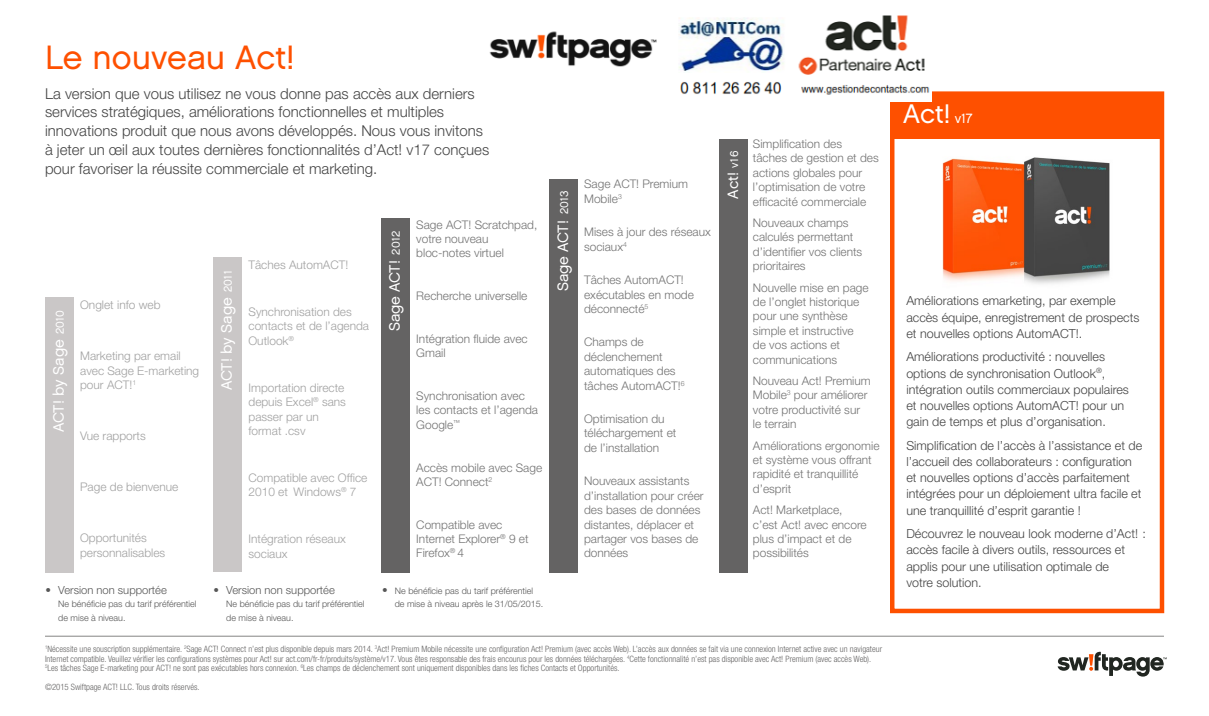
<style>
.page{position:relative;width:1209px;height:716px;background:#fff}
.page>*{position:absolute;margin:0;border:0;box-sizing:border-box;transform-origin:0 0}
.Body_Copy{font:33.75px "Chalet London Nineteen Sixty";color:#fe5000}
.t1{font:26.88px "Chalet London Nineteen Sixty";color:#fff}
.Body_Copy-2{font:300 15px/18.8px "Helvetica Neue";color:#444}
.Body_Copy-3{font:15px "Chalet London Nineteen Sixty";color:#fff}
.Body_Copy-4{font:300 12.5px/16.2px "Helvetica Neue";color:#444}
.Body_Copy-5{font:300 11.88px/14.4px "Helvetica Neue";color:#737373}
.Body_Copy-6{font:300 11.88px/14.4px "Helvetica Neue";color:#a1a1a1}
.t2{font:300 11.25px "Helvetica Neue";color:#575757}
.t3{font:300 9px/13.5px "Helvetica Neue";color:#575757}
.t4{font:300 condensed 8.75px/9.4px "Helvetica Neue LT Std";color:#646363}
.s1{font-size:11.25px}
.s2{font-size:13.5px}
</style>
<div class="page">
<div style="left:889px;top:91px;width:275px;height:522px;border:4px solid #fe5000"></div>
<img style="left:942px;top:157px;width:168px;height:127px">
<div style="left:891px;top:92px;width:271px;height:47px;background:#fe5000"></div>
<div style="left:45px;top:298px;width:28px;height:275px;background:#cac7c7"></div>
<div style="left:213px;top:257px;width:28px;height:315px;background:#cac7c7"></div>
<div style="left:381px;top:218px;width:28px;height:354px;background:#646363"></div>
<div style="left:549px;top:179px;width:28px;height:393px;background:#646363"></div>
<div style="left:719px;top:139px;width:28px;height:434px;background:#646363"></div>
<svg style="left:1057px;top:651px;width:109px;height:25px"></svg>
<hr style="left:45px;top:635px;width:1118px;height:2px;background:#9d9d9c">
<img style="left:489px;top:15px;width:442px;height:87px">
<p class="Body_Copy" style="left:45px;top:36px;width:251px">Le nouveau Act!</p>
<p class="Body_Copy-2" style="left:45px;top:84px;width:445px">La version que vous utilisez ne vous donne pas accès aux derniers services stratégiques, améliorations fonctionnelles et multiples innovations produit que nous avons développés. Nous vous invitons à jeter un œil aux toutes dernières fonctionnalités d’Act! v17 conçues pour favoriser la réussite commerciale et marketing.</p>
<p class="Body_Copy-3" style="left:49px;top:432px;width:124px;rotate:-90deg">ACT! by Sage <span class="s1">2010</span></p>
<p class="Body_Copy-6" style="left:80px;top:298px;width:82px">Onglet info web</p>
<p class="Body_Copy-6" style="left:80px;top:349px;width:121px">Marketing par email avec Sage E-marketing pour ACT!<sup>1</sup></p>
<p class="Body_Copy-6" style="left:80px;top:428px;width:67px">Vue rapports</p>
<p class="Body_Copy-6" style="left:80px;top:479px;width:100px">Page de bienvenue</p>
<p class="Body_Copy-6" style="left:80px;top:531px;width:87px">Opportunités personnalisables</p>
<p class="t2" style="left:46px;top:583px;width:123px">• Version non supportée</p>
<p class="t3" style="left:58px;top:597px;width:140px">Ne bénéficie pas du tarif préférentiel de mise à niveau.</p>
<p class="Body_Copy-3" style="left:217px;top:390px;width:121px;rotate:-90deg">ACT! by Sage <span class="s1">2011</span></p>
<p class="Body_Copy-6" style="left:248px;top:257px;width:101px">Tâches AutomACT!</p>
<p class="Body_Copy-6" style="left:248px;top:304px;width:122px">Synchronisation des contacts et de l’agenda<br>Outlook<sup>®</sup></p>
<p class="Body_Copy-6" style="left:248px;top:380px;width:99px">Importation directe depuis Excel<sup>®</sup> sans passer par un format .csv</p>
<p class="Body_Copy-6" style="left:248px;top:470px;width:120px">Compatible avec Office<br>2010 et Windows<sup>®</sup> 7</p>
<p class="Body_Copy-6" style="left:248px;top:531px;width:99px">Intégration réseaux sociaux</p>
<p class="t2" style="left:213px;top:583px;width:123px">• Version non supportée</p>
<p class="t3" style="left:226px;top:597px;width:140px">Ne bénéficie pas du tarif préférentiel de mise à niveau.</p>
<p class="Body_Copy-3" style="left:385px;top:331px;width:103px;rotate:-90deg">Sage ACT! <span class="s1">2012</span></p>
<p class="Body_Copy-5" style="left:416px;top:217px;width:123px">Sage ACT! Scratchpad, votre nouveau bloc-notes virtuel</p>
<p class="Body_Copy-5" style="left:416px;top:288px;width:113px">Recherche universelle</p>
<p class="Body_Copy-5" style="left:416px;top:331px;width:113px">Intégration fluide avec<br>Gmail</p>
<p class="Body_Copy-5" style="left:416px;top:388px;width:123px">Synchronisation avec les contacts et l’agenda<br>Google<sup>™</sup></p>
<p class="Body_Copy-5" style="left:416px;top:460px;width:127px">Accès mobile avec Sage<br>ACT! Connect<sup>2</sup></p>
<p class="Body_Copy-5" style="left:416px;top:517px;width:114px">Compatible avec<br>Internet Explorer<sup>®</sup> 9 et<br>Firefox<sup>®</sup> 4</p>
<p class="t3" style="left:394px;top:584px;width:150px;text-indent:-13px"><span class="s1">•</span> Ne bénéficie pas du tarif préférentiel de mise à niveau après le 31/05/2015.</p>
<p class="Body_Copy-3" style="left:553px;top:291px;width:103px;rotate:-90deg">Sage ACT! <span class="s1">2013</span></p>
<p class="Body_Copy-5" style="left:584px;top:177px;width:105px">Sage ACT! Premium<br>Mobile<sup>3</sup></p>
<p class="Body_Copy-5" style="left:584px;top:225px;width:128px">Mises à jour des réseaux sociaux<sup>4</sup></p>
<p class="Body_Copy-5" style="left:584px;top:272px;width:111px">Tâches AutomACT! exécutables en mode déconnecté<sup>5</sup></p>
<p class="Body_Copy-5" style="left:584px;top:335px;width:102px">Champs de déclenchement automatiques des tâches AutomACT!<sup>6</sup></p>
<p class="Body_Copy-5" style="left:584px;top:411px;width:94px">Optimisation du téléchargement et de l’installation</p>
<p class="Body_Copy-5" style="left:584px;top:474px;width:121px">Nouveaux assistants d’installation pour créer des bases de données distantes, déplacer et partager vos bases de données</p>
<p class="Body_Copy-3" style="left:723px;top:199px;width:49px;rotate:-90deg">Act! <span class="s1">v16</span></p>
<p class="Body_Copy-5" style="left:752px;top:136px;width:127px">Simplification des tâches de gestion et des actions globales pour l’optimisation de votre efficacité commerciale</p>
<p class="Body_Copy-5" style="left:752px;top:215px;width:111px">Nouveaux champs calculés permettant d’identifier vos clients prioritaires</p>
<p class="Body_Copy-5" style="left:752px;top:280px;width:117px">Nouvelle mise en page de l’onglet historique pour une synthèse simple et instructive de vos actions et communications</p>
<p class="Body_Copy-5" style="left:752px;top:373px;width:119px">Nouveau Act! Premium<br>Mobile<sup>3</sup> pour améliorer votre productivité sur le terrain</p>
<p class="Body_Copy-5" style="left:752px;top:438px;width:128px">Améliorations ergonomie et système vous offrant rapidité et tranquillité d’esprit</p>
<p class="Body_Copy-5" style="left:752px;top:502px;width:115px">Act! Marketplace, c’est Act! avec encore plus d’impact et de possibilités</p>
<p class="t4" style="left:45px;top:644px;width:838px"><sup>1</sup>Nécessite une souscription supplémentaire. <sup>2</sup>Sage ACT! Connect n’est plus disponible depuis mars 2014. <sup>3</sup>Act! Premium Mobile nécessite une configuration Act! Premium (avec accès Web). L’accès aux données se fait via une connexion Internet active avec un navigateur<br>Internet compatible. Veuillez vérifier les configurations systèmes pour Act! sur act.com/fr-fr/produits/système/v17. Vous êtes responsable des frais encourus pour les données téléchargées. <sup>4</sup>Cette fonctionnalité n’est pas disponible avec Act! Premium (avec accès Web).<br><sup>5</sup>Les tâches Sage E-marketing pour ACT! ne sont pas exécutables hors connexion. <sup>6</sup>Les champs de déclenchement sont uniquement disponibles dans les fiches Contacts et Opportunités.</p>
<p class="t4" style="left:45px;top:682px;width:156px">©2015 Swiftpage ACT! LLC. Tous droits réservés.</p>
<p class="t1" style="left:903px;top:98px;width:71px">Act! <span class="s2">v17</span></p>
<p class="Body_Copy-4" style="left:906px;top:292px;width:234px">Améliorations emarketing, par exemple accès équipe, enregistrement de prospects et nouvelles options AutomACT!.</p>
<p class="Body_Copy-4" style="left:906px;top:348px;width:224px">Améliorations productivité : nouvelles options de synchronisation Outlook<sup>®</sup>, intégration outils commerciaux populaires et nouvelles options AutomACT! pour un gain de temps et plus d’organisation.</p>
<p class="Body_Copy-4" style="left:906px;top:437px;width:237px">Simplification de l’accès à l’assistance et de l’accueil des collaborateurs : configuration et nouvelles options d’accès parfaitement intégrées pour un déploiement ultra facile et une tranquillité d’esprit garantie !</p>
<p class="Body_Copy-4" style="left:906px;top:525px;width:241px">Découvrez le nouveau look moderne d’Act! : accès facile à divers outils, ressources et applis pour une utilisation optimale de<br>votre solution.</p>
</div>
